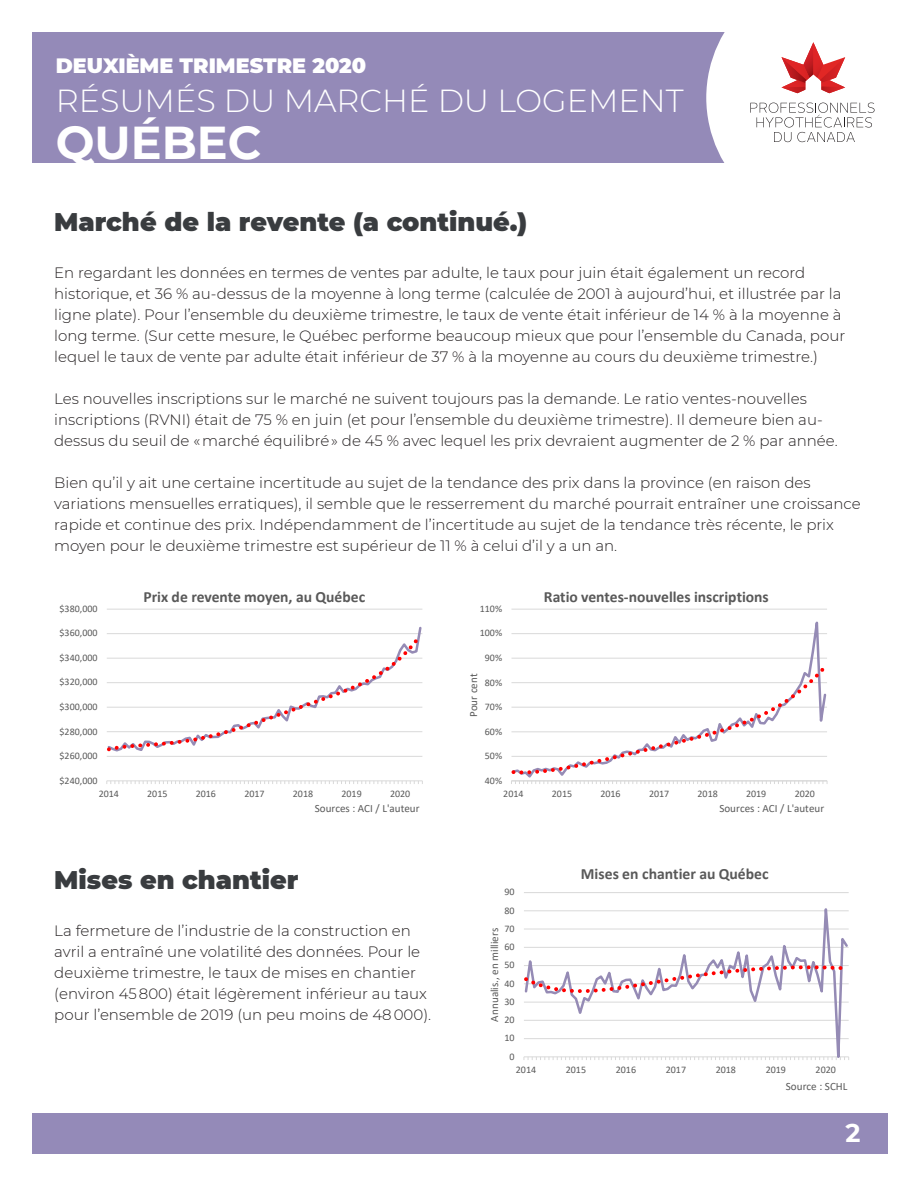
<style>
.page{position:relative;width:918px;height:1188px;background:#fff}
.page>*{position:absolute;margin:0;border:0;box-sizing:border-box;transform-origin:0 0}
.t1{font:700 46.05px "Montserrat";color:#fff}
.t2{font:300 31.8px "Montserrat";color:#fff}
.t3{font:900 25.5px "Montserrat";color:#393c3f}
.t4{font:700 25.5px "Montserrat";color:#fff}
.t5{font:900 20.7px "Montserrat";color:#fff}
.t6{font:700 15.6px "Calibri";color:#595959}
.t7{font:300 15px/21px "Montserrat";color:#231f20}
.t8{font:11.1px "Calibri";color:#595959}
.t9{font:10.05px "Calibri";color:#595959}
</style>
<div class="page">
<div style="left:32px;top:32px;width:850px;height:131px;background:#948ab8"></div>
<div style="left:33px;top:1113px;width:855px;height:40px;background:#948ab8"></div>
<div style="left:706px;top:32px;width:176px;height:131px;background:#fff"></div>
<svg style="left:782px;top:42px;width:63px;height:51px;background:#e99697"></svg>
<svg style="left:750px;top:103px;width:125px;height:39px;background:#e9e8e8"></svg>
<hr style="left:107px;top:756px;width:315px;height:1px;background:#d9d9d9">
<hr style="left:107px;top:609px;width:315px;height:1px;background:#d9d9d9">
<hr style="left:107px;top:780px;width:315px;height:1px;background:#d9d9d9">
<svg style="left:106px;top:781px;width:317px;height:3px"></svg>
<svg style="left:107px;top:626px;width:316px;height:126px"></svg>
<svg style="left:511px;top:609px;width:316px;height:52px"></svg>
<svg style="left:511px;top:661px;width:317px;height:123px"></svg>
<svg style="left:524px;top:1058px;width:325px;height:2px"></svg>
<svg style="left:524px;top:892px;width:325px;height:166px"></svg>
<svg style="left:524px;top:963px;width:325px;height:32px"></svg>
<p class="t5" style="left:56px;top:51px;width:312px">DEUXIÈME TRIMESTRE 2020</p>
<p class="t2" style="left:56px;top:79px;width:629px">RÉSUMÉS DU MARCHÉ DU LOGEMENT</p>
<p class="t1" style="left:56px;top:110px;width:207px">QUÉBEC</p>
<p class="t3" style="left:54px;top:203px;width:475px">Marché de la revente (a continué.)</p>
<p class="t7" style="left:54px;top:262px;width:793px">En regardant les données en termes de ventes par adulte, le taux pour juin était également un record historique, et 36 % au-dessus de la moyenne à long terme (calculée de 2001 à aujourd’hui, et illustrée par la ligne plate). Pour l’ensemble du deuxième trimestre, le taux de vente était inférieur de 14 % à la moyenne à long terme. (Sur cette mesure, le Québec performe beaucoup mieux que pour l’ensemble du Canada, pour lequel le taux de vente par adulte était inférieur de 37 % à la moyenne au cours du deuxième trimestre.)</p>
<p class="t7" style="left:54px;top:388px;width:785px">Les nouvelles inscriptions sur le marché ne suivent toujours pas la demande. Le ratio ventes-nouvelles inscriptions (RVNI) était de 75 % en juin (et pour l’ensemble du deuxième trimestre). Il demeure bien au&shy;dessus du seuil de « marché équilibré » de 45 % avec lequel les prix devraient augmenter de 2 % par année.</p>
<p class="t7" style="left:54px;top:472px;width:808px">Bien qu’il y ait une certaine incertitude au sujet de la tendance des prix dans la province (en raison des variations mensuelles erratiques), il semble que le resserrement du marché pourrait entraîner une croissance rapide et continue des prix. Indépendamment de l’incertitude au sujet de la tendance très récente, le prix moyen pour le deuxième trimestre est supérieur de 11 % à celui d’il y a un an.</p>
<p class="t9" style="left:60px;top:602px;width:39px">$380,000</p>
<p class="t6" style="left:143px;top:586px;width:223px">Prix de revente moyen, au Québec</p>
<p class="t9" style="left:480px;top:602px;width:24px">110%</p>
<p class="t6" style="left:544px;top:586px;width:226px">Ratio ventes-nouvelles inscriptions</p>
<p class="t9" style="left:60px;top:626px;width:39px">$360,000</p>
<p class="t9" style="left:480px;top:626px;width:24px">100%</p>
<p class="t9" style="left:60px;top:651px;width:39px">$340,000</p>
<p class="t9" style="left:485px;top:651px;width:19px">90%</p>
<p class="t9" style="left:60px;top:675px;width:39px">$320,000</p>
<p class="t9" style="left:60px;top:700px;width:39px">$300,000</p>
<p class="t8" style="left:466px;top:717px;width:45px;rotate:-90deg">Pour cent</p>
<p class="t9" style="left:485px;top:675px;width:19px">80%</p>
<p class="t9" style="left:485px;top:700px;width:19px">70%</p>
<p class="t9" style="left:60px;top:724px;width:39px">$280,000</p>
<p class="t9" style="left:485px;top:724px;width:19px">60%</p>
<p class="t9" style="left:60px;top:749px;width:39px">$260,000</p>
<p class="t9" style="left:485px;top:749px;width:19px">50%</p>
<p class="t9" style="left:60px;top:773px;width:39px">$240,000</p>
<p class="t9" style="left:485px;top:773px;width:19px">40%</p>
<p class="t9" style="left:99px;top:786px;width:22px">2014</p>
<p class="t9" style="left:147px;top:786px;width:22px">2015</p>
<p class="t9" style="left:196px;top:786px;width:22px">2016</p>
<p class="t9" style="left:244px;top:786px;width:22px">2017</p>
<p class="t9" style="left:293px;top:786px;width:22px">2018</p>
<p class="t9" style="left:341px;top:786px;width:22px">2019</p>
<p class="t9" style="left:390px;top:786px;width:22px">2020</p>
<p class="t8" style="left:315px;top:800px;width:106px">Sources : ACI / L'auteur</p>
<p class="t9" style="left:503px;top:786px;width:22px">2014</p>
<p class="t9" style="left:552px;top:786px;width:22px">2015</p>
<p class="t9" style="left:600px;top:786px;width:22px">2016</p>
<p class="t9" style="left:649px;top:786px;width:22px">2017</p>
<p class="t9" style="left:698px;top:786px;width:22px">2018</p>
<p class="t9" style="left:746px;top:786px;width:22px">2019</p>
<p class="t9" style="left:795px;top:786px;width:22px">2020</p>
<p class="t8" style="left:719px;top:801px;width:106px">Sources : ACI / L'auteur</p>
<p class="t3" style="left:54px;top:860px;width:246px">Mises en chantier</p>
<p class="t9" style="left:504px;top:885px;width:12px">90</p>
<p class="t6" style="left:581px;top:863px;width:189px">Mises en chantier au Québec</p>
<p class="t9" style="left:504px;top:903px;width:12px">80</p>
<p class="t7" style="left:54px;top:920px;width:378px">La fermeture de l’industrie de la construction en avril a entraîné une volatilité des données. Pour le deuxième trimestre, le taux de mises en chantier (environ 45 800) était légèrement inférieur au taux pour l’ensemble de 2019 (un peu moins de 48 000).</p>
<p class="t9" style="left:504px;top:922px;width:12px">70</p>
<p class="t8" style="left:487px;top:1022px;width:95px;rotate:-90deg">Annualis., en milliers</p>
<p class="t9" style="left:504px;top:940px;width:12px">60</p>
<p class="t9" style="left:504px;top:958px;width:12px">50</p>
<p class="t9" style="left:504px;top:976px;width:12px">40</p>
<p class="t9" style="left:504px;top:995px;width:12px">30</p>
<p class="t9" style="left:504px;top:1013px;width:12px">20</p>
<p class="t9" style="left:504px;top:1031px;width:12px">10</p>
<p class="t9" style="left:510px;top:1049px;width:7px">0</p>
<p class="t9" style="left:516px;top:1062px;width:22px">2014</p>
<p class="t9" style="left:566px;top:1062px;width:22px">2015</p>
<p class="t9" style="left:616px;top:1062px;width:22px">2016</p>
<p class="t9" style="left:666px;top:1062px;width:22px">2017</p>
<p class="t9" style="left:716px;top:1062px;width:22px">2018</p>
<p class="t9" style="left:766px;top:1062px;width:22px">2019</p>
<p class="t9" style="left:816px;top:1062px;width:22px">2020</p>
<p class="t8" style="left:786px;top:1078px;width:63px">Source : SCHL</p>
<p class="t4" style="left:846px;top:1115px;width:17px">2</p>
</div>
